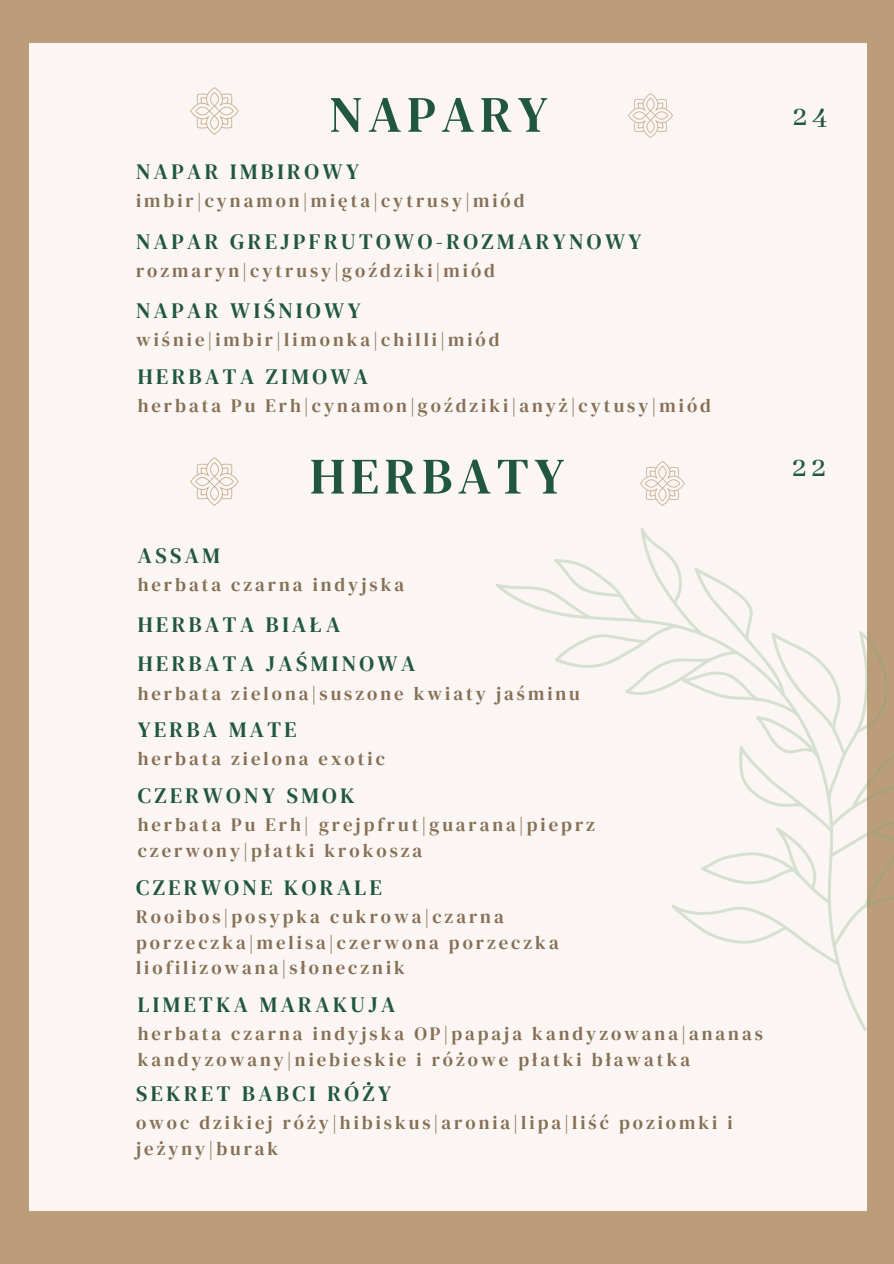
<style>
.page{position:relative;width:894px;height:1264px;background:#fff}
.page>*{position:absolute;margin:0;border:0;box-sizing:border-box;transform-origin:0 0}
.t1{font:51px "DM Serif Text";letter-spacing:.11em;color:#215641}
.t2{font:500 31.05px "Abhaya Libre";color:#215641}
.t3{font:21.75px "DM Serif Text";letter-spacing:.16em;color:#215641}
.t4{font:18.75px/25.8px "DM Serif Text";letter-spacing:.16em;color:#856f55}
</style>
<div class="page">
<div style="left:0;top:0;width:893px;height:1263px;background:#bc9d79"></div>
<div style="left:29px;top:43px;width:837px;height:1167px;background:#fbf6f3"></div>
<svg style="left:496px;top:528px;width:397px;height:437px"></svg>
<img style="left:190px;top:87px;width:49px;height:48px">
<img style="left:628px;top:93px;width:45px;height:45px">
<img style="left:190px;top:457px;width:49px;height:49px">
<img style="left:640px;top:461px;width:45px;height:45px">
<p class="t1" style="left:329px;top:79px;width:220px">NAPARY</p>
<p class="t3" style="left:136px;top:156px;width:224px">NAPAR IMBIROWY</p>
<h1 class="t4" style="left:136px;top:187px;width:390px">imbir|cynamon|mięta|cytrusy|miód</h1>
<p class="t3" style="left:136px;top:226px;width:506px">NAPAR GREJPFRUTOWO-ROZMARYNOWY</p>
<p class="t4" style="left:136px;top:258px;width:360px">rozmaryn|cytrusy|goździki|miód</p>
<p class="t3" style="left:136px;top:295px;width:226px">NAPAR WIŚNIOWY</p>
<p class="t4" style="left:136px;top:326px;width:365px">wiśnie|imbir|limonka|chilli|miód</p>
<p class="t3" style="left:138px;top:361px;width:232px">HERBATA ZIMOWA</p>
<p class="t4" style="left:138px;top:392px;width:574px">herbata Pu Erh|cynamon|goździki|anyż|cytusy|miód</p>
<p class="t2" style="left:793px;top:99px;width:36px">24</p>
<p class="t1" style="left:310px;top:440px;width:256px">HERBATY</p>
<p class="t2" style="left:792px;top:450px;width:35px">22</p>
<p class="t3" style="left:138px;top:540px;width:84px">ASSAM</p>
<p class="t4" style="left:138px;top:571px;width:268px">herbata czarna indyjska</p>
<p class="t3" style="left:138px;top:609px;width:204px">HERBATA BIAŁA</p>
<h1 class="t3" style="left:138px;top:649px;width:279px">HERBATA JAŚMINOWA</h1>
<p class="t4" style="left:138px;top:680px;width:443px">herbata zielona|suszone kwiaty jaśminu</p>
<p class="t3" style="left:138px;top:714px;width:160px">YERBA MATE</p>
<p class="t4" style="left:138px;top:745px;width:249px">herbata zielona exotic</p>
<p class="t3" style="left:138px;top:780px;width:218px">CZERWONY SMOK</p>
<p class="t4" style="left:138px;top:811px;width:458px">herbata Pu Erh| grejpfrut|guarana|pieprz</p>
<p class="t4" style="left:138px;top:837px;width:286px">czerwony|płatki krokosza</p>
<h2 class="t3" style="left:136px;top:872px;width:247px">CZERWONE KORALE</h2>
<p class="t4" style="left:136px;top:903px;width:369px">Rooibos|posypka cukrowa|czarna</p>
<p class="t4" style="left:136px;top:929px;width:424px">porzeczka|melisa|czerwona porzeczka</p>
<p class="t4" style="left:136px;top:954px;width:270px">liofilizowana|słonecznik</p>
<p class="t3" style="left:138px;top:989px;width:259px">LIMETKA MARAKUJA</p>
<p class="t4" style="left:138px;top:1020px;width:626px">herbata czarna indyjska OP|papaja kandyzowana|ananas kandyzowany|niebieskie i różowe płatki bławatka</p>
<p class="t3" style="left:136px;top:1078px;width:256px">SEKRET BABCI RÓŻY</p>
<p class="t4" style="left:136px;top:1109px;width:598px">owoc dzikiej róży|hibiskus|aronia|lipa|liść poziomki i jeżyny|burak</p>
</div>
